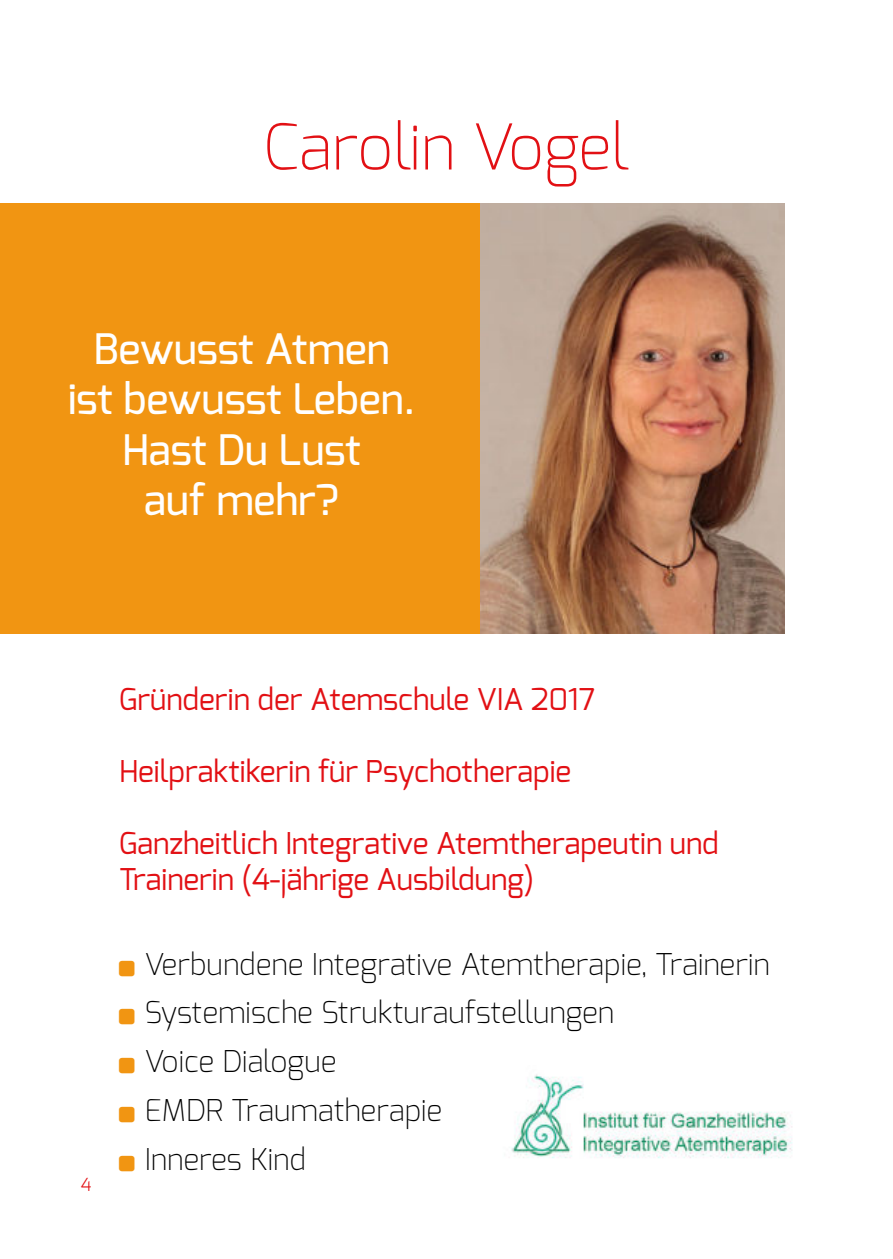
<style>
.page{position:relative;width:893px;height:1259px;background:#fff}
.page>*{position:absolute;margin:0;border:0;box-sizing:border-box;transform-origin:0 0}
.t1{font:200 63px "Exo";color:#e21014}
.t2{font:500 42px/50.4px "Exo";color:#fff;text-align:center}
.t3{font:30px/36px "Exo";color:#e21014}
.t4{font:200 30px/48.9px "Exo";color:#000}
.t5{font:300 18px "Exo";color:#e21014}
</style>
<div class="page">
<div style="left:0;top:203px;width:785px;height:430px;background:#f19512"></div>
<img style="left:481px;top:203px;width:304px;height:430px">
<img style="left:511px;top:1074px;width:282px;height:84px">
<h1 class="t1" style="left:263px;top:116px;width:368px">Carolin Vogel</h1>
<h2 class="t2" style="left:68px;top:325px;width:349px">Bewusst Atmen ist bewusst Leben.<br>Hast Du Lust<br>auf mehr?</h2>
<p class="t3" style="left:119px;top:683px;width:478px">Gründerin der Atemschule VIA 2017</p>
<p class="t3" style="left:119px;top:755px;width:454px">Heilpraktikerin für Psychotherapie</p>
<p class="t3" style="left:119px;top:827px;width:601px">Ganzheitlich Integrative Atemtherapeutin und<br>Trainerin (4-jährige Ausbildung)</p>
<p class="t5" style="left:81px;top:1174px;width:12px">4</p>
<p class="t4" style="left:145px;top:941px;width:627px">Verbundene Integrative Atemtherapie, Trainerin<br>Systemische Strukturaufstellungen<br>Voice Dialogue<br>EMDR Traumatherapie<br>Inneres Kind</p>
</div>
